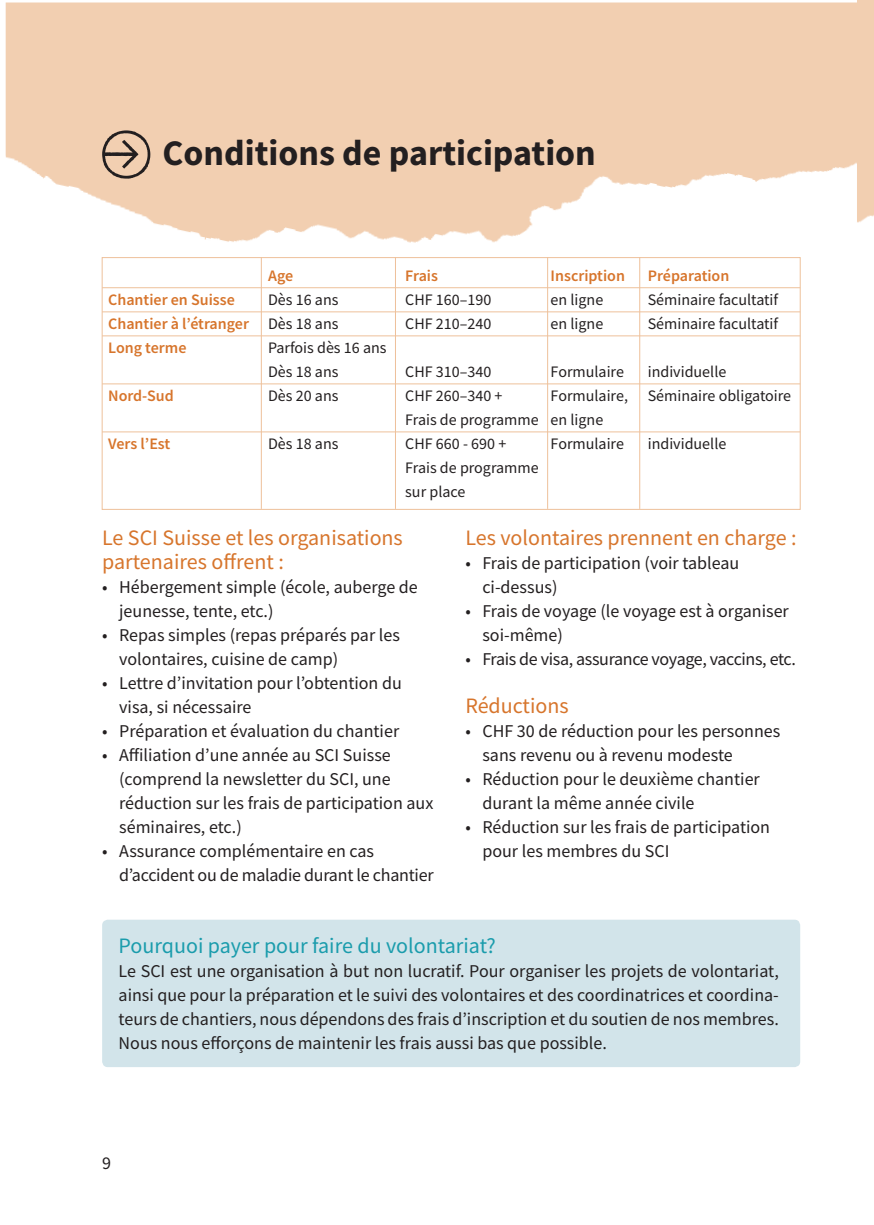
<style>
.page{position:relative;width:874px;height:1225px;background:#fff}
.page>*{position:absolute;margin:0;border:0;box-sizing:border-box;transform-origin:0 0}
.t1{font:700 36px "Source Sans Pro";color:#231f20}
.t2{font:22px/24px "Source Sans Pro";color:#d7752c}
.t3{font:22px "Source Sans Pro";color:#1a9cac}
.t4{font:18px/24px "Source Sans Pro";color:#231f20}
.t5{font:18px "Source Sans Pro";letter-spacing:-.02em;color:#231f20}
.t6{font:16px/24px "Source Sans Pro";color:#231f20}
.t7{font:600 16px/24px "Source Sans Pro";color:#d7752c}
</style>
<div class="page">
<div style="left:856px;top:0;width:17px;height:221px;background:#f2cfb1"></div>
<img style="left:6px;top:3px;width:856px;height:257px">
<svg style="left:102px;top:130px;width:48px;height:49px;background:#bba08a"></svg>
<div style="left:102px;top:257px;width:698px;height:253px;border:1px solid #eec19b"></div>
<hr style="left:261px;top:257px;width:1px;height:252px;background:#eec19b">
<hr style="left:395px;top:257px;width:1px;height:252px;background:#eec19b">
<hr style="left:639px;top:257px;width:1px;height:252px;background:#eec19b">
<hr style="left:547px;top:257px;width:1px;height:252px;background:#eec19b">
<hr style="left:102px;top:335px;width:697px;height:1px;background:#eec19b">
<hr style="left:102px;top:431px;width:697px;height:1px;background:#eec19b">
<hr style="left:102px;top:383px;width:697px;height:1px;background:#eec19b">
<div style="left:102px;top:919px;width:697px;height:148px;background:#d2e4ea;border-radius:6px"></div>
<hr style="left:102px;top:311px;width:697px;height:1px;background:#eec19b">
<hr style="left:102px;top:287px;width:697px;height:1px;background:#eec19b">
<h1 class="t1" style="left:162px;top:129px;width:434px">Conditions de participation</h1>
<p class="t7" style="left:108px;top:288px;width:142px">Chantier en Suisse<br>Chantier à l’étranger<br>Long terme</p>
<p class="t7" style="left:108px;top:384px;width:67px">Nord-Sud</p>
<p class="t7" style="left:108px;top:432px;width:64px">Vers l’Est</p>
<p class="t7" style="left:268px;top:264px;width:27px">Age</p>
<p class="t6" style="left:268px;top:288px;width:120px">Dès 16 ans<br>Dès 18 ans<br>Parfois dès 16 ans<br>Dès 18 ans<br>Dès 20 ans</p>
<p class="t6" style="left:268px;top:432px;width:72px">Dès 18 ans</p>
<p class="t7" style="left:405px;top:264px;width:34px">Frais</p>
<p class="t6" style="left:405px;top:288px;width:88px">CHF 160–190<br>CHF 210–240</p>
<p class="t6" style="left:405px;top:360px;width:135px">CHF 310–340<br>CHF 260–340 +<br>Frais de programme<br>CHF 660 - 690 +<br>Frais de programme sur place</p>
<p class="t7" style="left:550px;top:264px;width:76px">Inscription</p>
<p class="t6" style="left:550px;top:288px;width:54px">en ligne en ligne</p>
<p class="t6" style="left:550px;top:360px;width:79px">Formulaire<br>Formulaire, en ligne<br>Formulaire</p>
<p class="t7" style="left:647px;top:264px;width:83px">Préparation</p>
<p class="t6" style="left:647px;top:288px;width:132px">Séminaire facultatif<br>Séminaire facultatif</p>
<p class="t6" style="left:647px;top:360px;width:145px">individuelle<br>Séminaire obligatoire</p>
<p class="t6" style="left:647px;top:432px;width:80px">individuelle</p>
<p class="t2" style="left:102px;top:526px;width:302px">Le SCI Suisse et les organisations partenaires offrent :</p>
<p class="t4" style="left:119px;top:575px;width:300px;text-indent:-17px">• Hébergement simple (école, auberge de jeunesse, tente, etc.)</p>
<p class="t4" style="left:119px;top:623px;width:282px;text-indent:-17px">• Repas simples (repas préparés par les volontaires, cuisine de camp)</p>
<p class="t4" style="left:119px;top:671px;width:284px;text-indent:-17px">• Lettre d’invitation pour l’obtention du visa, si nécessaire</p>
<p class="t4" style="left:102px;top:719px;width:298px">• Préparation et évaluation du chantier</p>
<p class="t4" style="left:119px;top:743px;width:315px;text-indent:-17px">• Affiliation d’une année au SCI Suisse (comprend la newsletter du SCI, une réduction sur les frais de participation aux séminaires, etc.)</p>
<p class="t4" style="left:119px;top:839px;width:316px;text-indent:-17px">• Assurance complémentaire en cas d’accident ou de maladie durant le chantier</p>
<p class="t2" style="left:465px;top:526px;width:332px">Les volontaires prennent en charge :</p>
<p class="t4" style="left:482px;top:551px;width:258px;text-indent:-17px">• Frais de participation (voir tableau ci-dessus)</p>
<p class="t4" style="left:482px;top:599px;width:308px;text-indent:-17px">• Frais de voyage (le voyage est à organiser soi-même)</p>
<p class="t5" style="left:465px;top:648px;width:332px">• Frais de visa, assurance voyage, vaccins, etc.</p>
<p class="t2" style="left:465px;top:694px;width:105px">Réductions</p>
<p class="t4" style="left:482px;top:719px;width:299px;text-indent:-17px">• CHF 30 de réduction pour les personnes sans revenu ou à revenu modeste</p>
<p class="t4" style="left:482px;top:767px;width:279px;text-indent:-17px">• Réduction pour le deuxième chantier durant la même année civile</p>
<p class="t4" style="left:482px;top:815px;width:289px;text-indent:-17px">• Réduction sur les frais de participation pour les membres du SCI</p>
<p class="t3" style="left:118px;top:932px;width:378px">Pourquoi payer pour faire du volontariat?</p>
<p class="t4" style="left:118px;top:959px;width:661px;text-align:justify">Le SCI est une organisation à but non lucratif. Pour organiser les projets de volontariat, ainsi que pour la préparation et le suivi des volontaires et des coordinatrices et coordina&shy;teurs de chantiers, nous dépendons des frais d’inscription et du soutien de nos membres.<br>Nous nous efforçons de maintenir les frais aussi bas que possible.</p>
<p class="t4" style="left:102px;top:1151px;width:10px">9</p>
</div>
